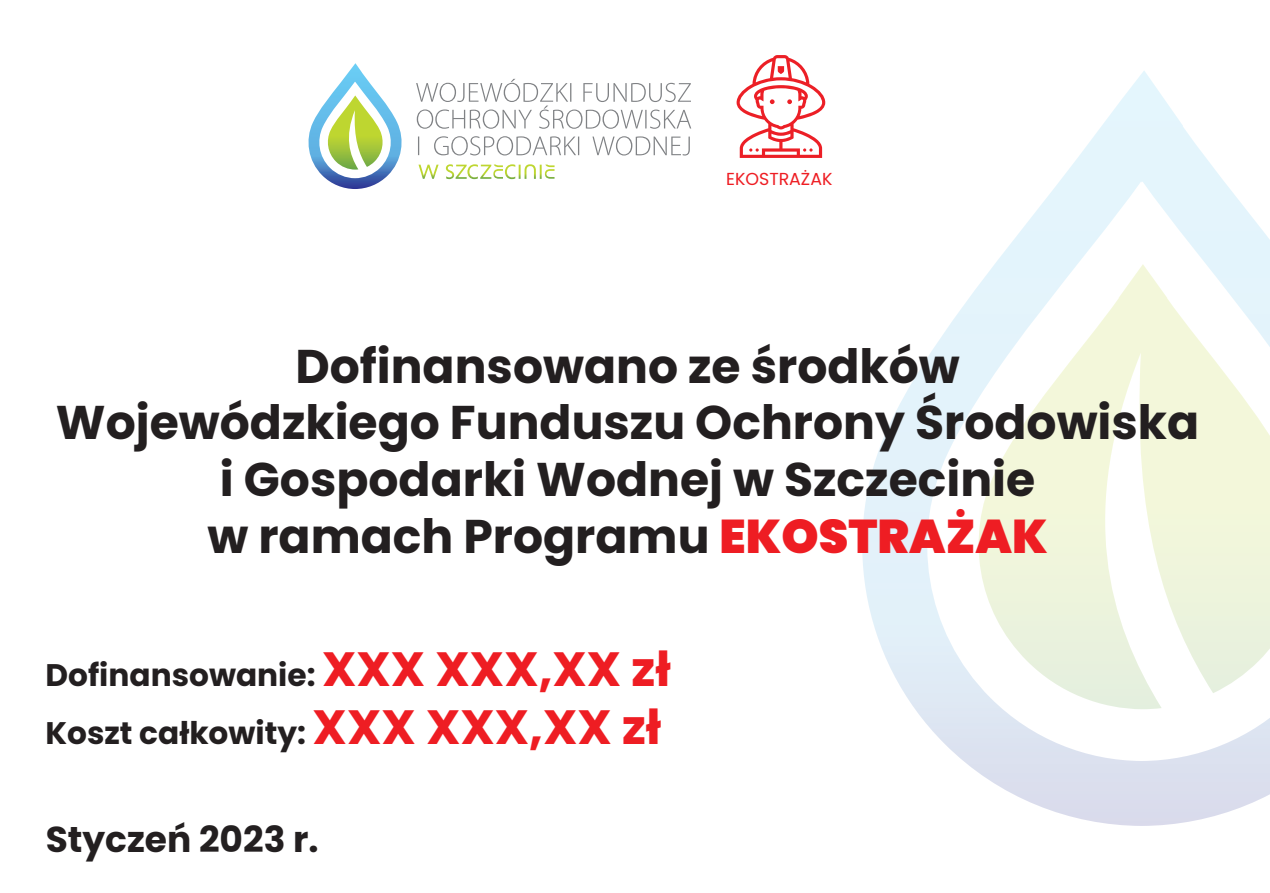
<style>
.page{position:relative;width:1270px;height:893px;background:#fff}
.page>*{position:absolute;margin:0;border:0;box-sizing:border-box;transform-origin:0 0}
.t1{font:700 47.25px/56.7px "Poppins";color:#231f20;text-align:center}
.t2{font:700 36px "Poppins";color:#231f20}
.t3{font:700 31.2px/57.7px "Poppins";color:#231f20}
.t4{font:17.33px "Poppins";color:#ee1d23}
.s1{font-weight:900;color:#ee1d23}
.s2{font-size:48.07px;color:#ee1d23}
</style>
<div class="page">
<svg style="left:416px;top:79px;width:275px;height:77px"></svg>
<svg style="left:418px;top:165px;width:20px;height:14px"></svg>
<svg style="left:446px;top:164px;width:108px;height:15px"></svg>
<svg style="left:308px;top:63px;width:94px;height:126px"></svg>
<svg style="left:862px;top:71px;width:407px;height:755px"></svg>
<svg style="left:736px;top:55px;width:89px;height:103px"></svg>
<p class="t4" style="left:726px;top:169px;width:108px">EKOSTRAŻAK</p>
<p class="t1" style="left:56px;top:338px;width:1144px">Dofinansowano ze środków<br>Wojewódzkiego Funduszu Ochrony Środowiska i Gospodarki Wodnej w Szczecinie<br>w ramach Programu <span class="s1">EKOSTRAŻAK</span></p>
<p class="t3" style="left:45px;top:647px;width:627px">Dofinansowanie: <span class="s2">XXX XXX,XX zł<br></span>Koszt całkowity: <span class="s2">XXX XXX,XX zł</span></p>
<p class="t2" style="left:46px;top:819px;width:274px">Styczeń 2023 r.</p>
</div>
